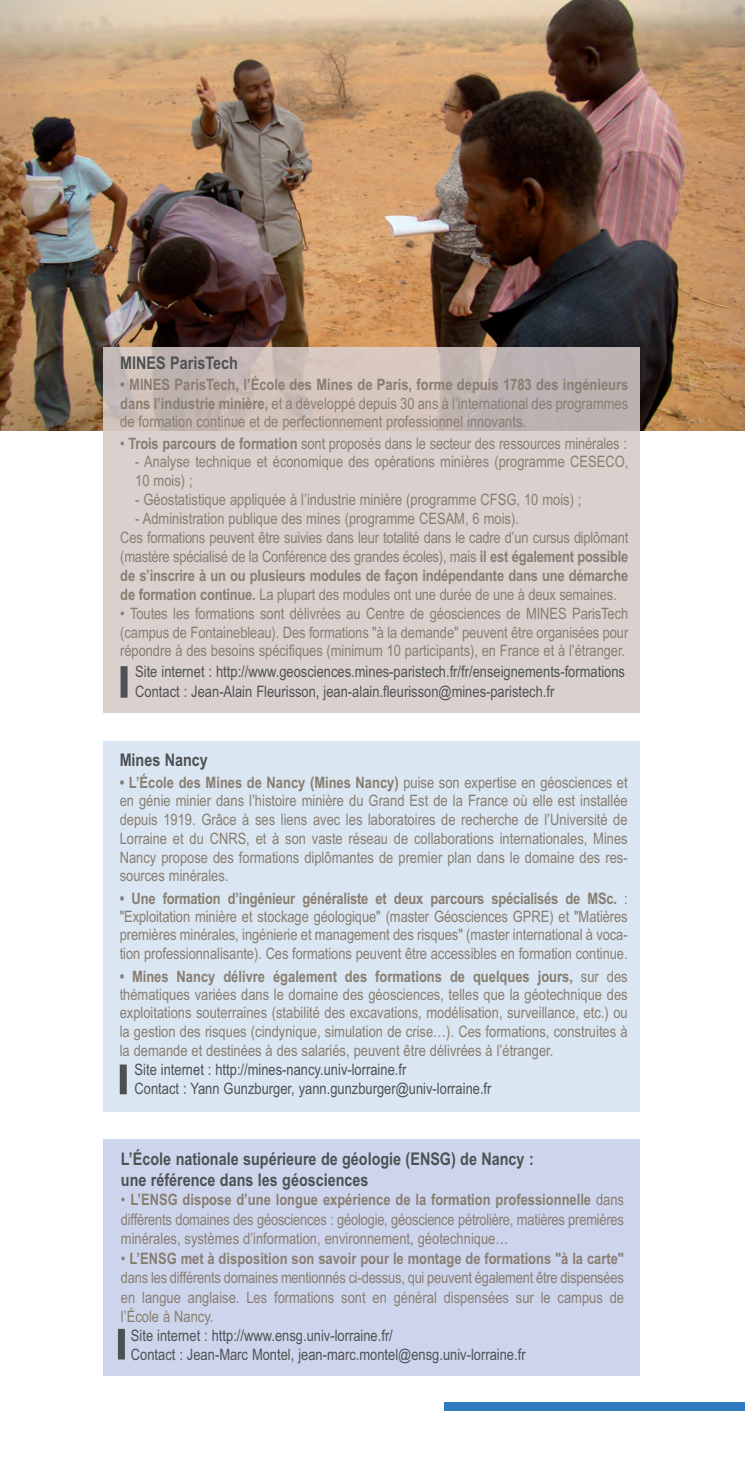
<style>
.page{position:relative;width:745px;height:1474px;background:#fff}
.page>*{position:absolute;margin:0;border:0;box-sizing:border-box;transform-origin:0 0}
.t1{font:700 17.5px/21px "Arial Narrow";color:#4e5153}
.t2{font:15.75px/18.7px "Arial Narrow";color:#887d71;text-align:justify}
.t3{font:15.75px/18.9px "Arial Narrow";color:#4e5153}
.s1{font-weight:700}
</style>
<div class="page">
<img style="left:0;top:0;width:744px;height:431px">
<div style="left:103px;top:431px;width:536px;height:282px;background:#dad1cf"></div>
<img style="left:103px;top:347px;width:536px;height:84px">
<div style="left:103px;top:1138px;width:536px;height:237px;background:#cdd5ec"></div>
<div style="left:443px;top:1402px;width:301px;height:8px;background:#2f7cc0"></div>
<div style="left:120px;top:666px;width:7px;height:31px;background:#4e5153"></div>
<div style="left:118px;top:1328px;width:7px;height:31px;background:#4e5153"></div>
<div style="left:103px;top:741px;width:536px;height:371px;background:#dae6f1"></div>
<div style="left:120px;top:1064px;width:7px;height:30px;background:#4e5153"></div>
<p class="t1" style="left:120px;top:352px;width:119px">MINES ParisTech</p>
<p class="t2" style="left:120px;top:376px;width:509px"><span class="s1">• MINES ParisTech, l’École des Mines de Paris, forme depuis 1783 des ingénieurs dans l’industrie minière,</span> et a développé depuis 30 ans à l’international des programmes de formation continue et de perfectionnement professionnel innovants.</p>
<p class="t2" style="left:120px;top:434px;width:508px">• <span class="s1">Trois parcours de formation</span> sont proposés dans le secteur des ressources minérales :</p>
<p class="t2" style="left:135px;top:452px;width:494px">- Analyse technique et économique des opérations minières (programme CESECO,<br>10 mois) ;</p>
<p class="t2" style="left:135px;top:490px;width:447px">- Géostatistique appliquée à l’industrie minière (programme CFSG, 10 mois) ;</p>
<p class="t2" style="left:120px;top:509px;width:509px;text-align:left;text-indent:15px">- Administration publique des mines (programme CESAM, 6 mois).<br>Ces formations peuvent être suivies dans leur totalité dans le cadre d’un cursus diplômant (mastère spécialisé de la Conférence des grandes écoles), mais <span class="s1">il est également possible de s’inscrire à un ou plusieurs modules de façon indépendante dans une démarche de formation continue.</span> La plupart des modules ont une durée de une à deux semaines.</p>
<p class="t2" style="left:120px;top:603px;width:509px">• Toutes les formations sont délivrées au Centre de géosciences de MINES ParisTech (campus de Fontainebleau). Des formations "à la demande" peuvent être organisées pour répondre à des besoins spécifiques (minimum 10 participants), en France et à l’étranger.</p>
<p class="t3" style="left:135px;top:662px;width:491px">Site internet : http://www.geosciences.mines-paristech.fr/fr/enseignements-formations<br>Contact : Jean-Alain Fleurisson, jean-alain.fleurisson@mines-paristech.fr</p>
<p class="t1" style="left:120px;top:749px;width:90px">Mines Nancy</p>
<p class="t2" style="left:120px;top:773px;width:509px"><span class="s1">• L’École des Mines de Nancy (Mines Nancy)</span> puise son expertise en géosciences et en génie minier dans l’histoire minière du Grand Est de la France où elle est installée depuis 1919. Grâce à ses liens avec les laboratoires de recherche de l’Université de Lorraine et du CNRS, et à son vaste réseau de collaborations internationales, Mines Nancy propose des formations diplômantes de premier plan dans le domaine des res&shy;sources minérales.</p>
<p class="t2" style="left:120px;top:889px;width:509px"><span class="s1">• Une formation d’ingénieur généraliste et deux parcours spécialisés de MSc.</span> : "Exploitation minière et stockage géologique" (master Géosciences GPRE) et "Matières premières minérales, ingénierie et management des risques" (master international à voca&shy;tion professionnalisante). Ces formations peuvent être accessibles en formation continue.</p>
<p class="t2" style="left:120px;top:966px;width:509px"><span class="s1">• Mines Nancy délivre également des formations de quelques jours,</span> sur des thématiques variées dans le domaine des géosciences, telles que la géotechnique des exploitations souterraines (stabilité des excavations, modélisation, surveillance, etc.) ou la gestion des risques (cindynique, simulation de crise…). Ces formations, construites à la demande et destinées à des salariés, peuvent être délivrées à l’étranger.</p>
<p class="t3" style="left:134px;top:1060px;width:358px">Site internet : http://mines-nancy.univ-lorraine.fr<br>Contact : Yann Gunzburger, yann.gunzburger@univ-lorraine.fr</p>
<p class="t1" style="left:121px;top:1148px;width:414px">L’École nationale supérieure de géologie (ENSG) de Nancy : une référence dans les géosciences</p>
<p class="t2" style="left:121px;top:1190px;width:504px;line-height:19.4px">• <span class="s1">L’ENSG dispose d’une longue expérience de la formation professionnelle</span> dans différents domaines des géosciences : géologie, géoscience pétrolière, matières premières minérales, systèmes d’information, environnement, géotechnique…</p>
<p class="t2" style="left:121px;top:1248px;width:504px;line-height:19.4px">• <span class="s1">L’ENSG met à disposition son savoir pour le montage de formations "à la carte" </span>dans les différents domaines mentionnés ci-dessus, qui peuvent également être dispensées en langue anglaise. Les formations sont en général dispensées sur le campus de l’École à Nancy.</p>
<p class="t3" style="left:131px;top:1325px;width:396px">Site internet : http://www.ensg.univ-lorraine.fr/<br>Contact : Jean-Marc Montel, jean-marc.montel@ensg.univ-lorraine.fr</p>
</div>
